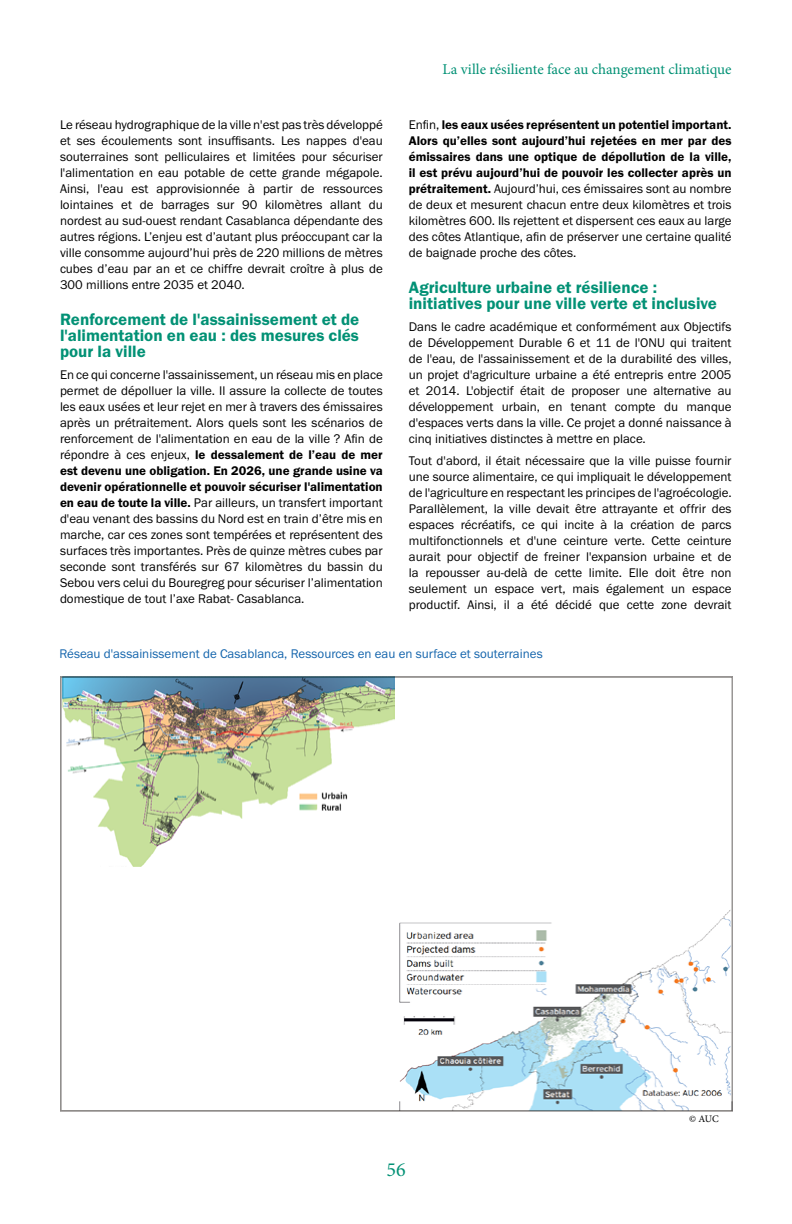
<style>
.page{position:relative;width:792px;height:1224px;background:#fff}
.page>*{position:absolute;margin:0;border:0;box-sizing:border-box;transform-origin:0 0}
.t1{font:20px "Minion Pro";color:#029175}
.t2{font:17px/16px "Franklin Gothic URW Dem";color:#029175;text-align:justify}
.t3{font:15px "Minion Pro";color:#029175}
.t4{font:13px/16px "Franklin Gothic URW Boo";color:#000;text-align:justify}
.t5{font:13px/16px "Franklin Gothic URW Dem";color:#000;text-align:justify}
.t6{font:13px "Franklin Gothic URW Boo";color:#1364ac}
.t7{font:10px "Minion Pro";color:#000}
.s1{font-family:"Franklin Gothic URW Boo"}
.s2{font-family:"Franklin Gothic URW Dem"}
</style>
<div class="page">
<svg style="left:60px;top:676px;width:673px;height:435px"></svg>
<p class="t4" style="left:60px;top:116px;width:324px">Le réseau hydrographique de la ville n'est pas très développé et ses écoulements sont insuffisants. Les nappes d'eau souterraines sont pelliculaires et limitées pour sécuriser l'alimentation en eau potable de cette grande mégapole.<br>Ainsi, l'eau est approvisionnée à partir de ressources lointaines et de barrages sur 90 kilomètres allant du nordest au sud-ouest rendant Casablanca dépendante des autres régions. L’enjeu est d’autant plus préoccupant car la ville consomme aujourd’hui près de 220 millions de mètres cubes d’eau par an et ce chiffre devrait croître à plus de 300 millions entre 2035 et 2040.</p>
<h2 class="t2" style="left:60px;top:311px;width:301px">Renforcement de l'assainissement et de l'alimentation en eau : des mesures clés pour la ville</h2>
<p class="t4" style="left:60px;top:366px;width:324px">En ce qui concerne l'assainissement, un réseau mis en place permet de dépolluer la ville. Il assure la collecte de toutes les eaux usées et leur rejet en mer à travers des émissaires après un prétraitement. Alors quels sont les scénarios de renforcement de l'alimentation en eau de la ville ? Afin de</p>
<p class="t5" style="left:60px;top:446px;width:324px"><span class="s1">répondre à ces enjeux,</span> le dessalement de l’eau de mer est devenu une obligation. En 2026, une grande usine va devenir opérationnelle et pouvoir sécuriser l'alimentation</p>
<p class="t4" style="left:60px;top:494px;width:324px"><span class="s2">en eau de toute la ville.</span> Par ailleurs, un transfert important d'eau venant des bassins du Nord est en train d’être mis en marche, car ces zones sont tempérées et représentent des surfaces très importantes. Près de quinze mètres cubes par seconde sont transférés sur 67 kilomètres du bassin du Sebou vers celui du Bouregreg pour sécuriser l’alimentation domestique de tout l’axe Rabat- Casablanca.</p>
<p class="t3" style="left:443px;top:59px;width:291px">La ville résiliente face au changement climatique</p>
<p class="t5" style="left:409px;top:116px;width:324px"><span class="s1">Enfin,</span> les eaux usées représentent un potentiel important.<br>Alors qu’elles sont aujourd’hui rejetées en mer par des émissaires dans une optique de dépollution de la ville, il est prévu aujourd’hui de pouvoir les collecter après un</p>
<p class="t4" style="left:409px;top:180px;width:324px"><span class="s2">prétraitement.</span> Aujourd’hui, ces émissaires sont au nombre de deux et mesurent chacun entre deux kilomètres et trois kilomètres 600. Ils rejettent et dispersent ces eaux au large des côtes Atlantique, afin de préserver une certaine qualité de baignade proche des côtes.</p>
<h2 class="t2" style="left:409px;top:279px;width:310px">Agriculture urbaine et résilience : initiatives pour une ville verte et inclusive</h2>
<p class="t4" style="left:409px;top:318px;width:324px">Dans le cadre académique et conformément aux Objectifs de Développement Durable 6 et 11 de l'ONU qui traitent de l'eau, de l'assainissement et de la durabilité des villes, un projet d'agriculture urbaine a été entrepris entre 2005 et 2014. L'objectif était de proposer une alternative au développement urbain, en tenant compte du manque d'espaces verts dans la ville. Ce projet a donné naissance à cinq initiatives distinctes à mettre en place.</p>
<p class="t4" style="left:409px;top:452px;width:324px">Tout d'abord, il était nécessaire que la ville puisse fournir une source alimentaire, ce qui impliquait le développement de l'agriculture en respectant les principes de l'agroécologie.<br>Parallèlement, la ville devait être attrayante et offrir des espaces récréatifs, ce qui incite à la création de parcs multifonctionnels et d'une ceinture verte. Cette ceinture aurait pour objectif de freiner l'expansion urbaine et de la repousser au-delà de cette limite. Elle doit être non seulement un espace vert, mais également un espace productif. Ainsi, il a été décidé que cette zone devrait</p>
<p class="t6" style="left:60px;top:646px;width:485px">Réseau d'assainissement de Casablanca, Ressources en eau en surface et souterraines</p>
<h1 class="t1" style="left:386px;top:1156px;width:21px">56</h1>
<p class="t7" style="left:689px;top:1113px;width:31px">© AUC</p>
</div>
